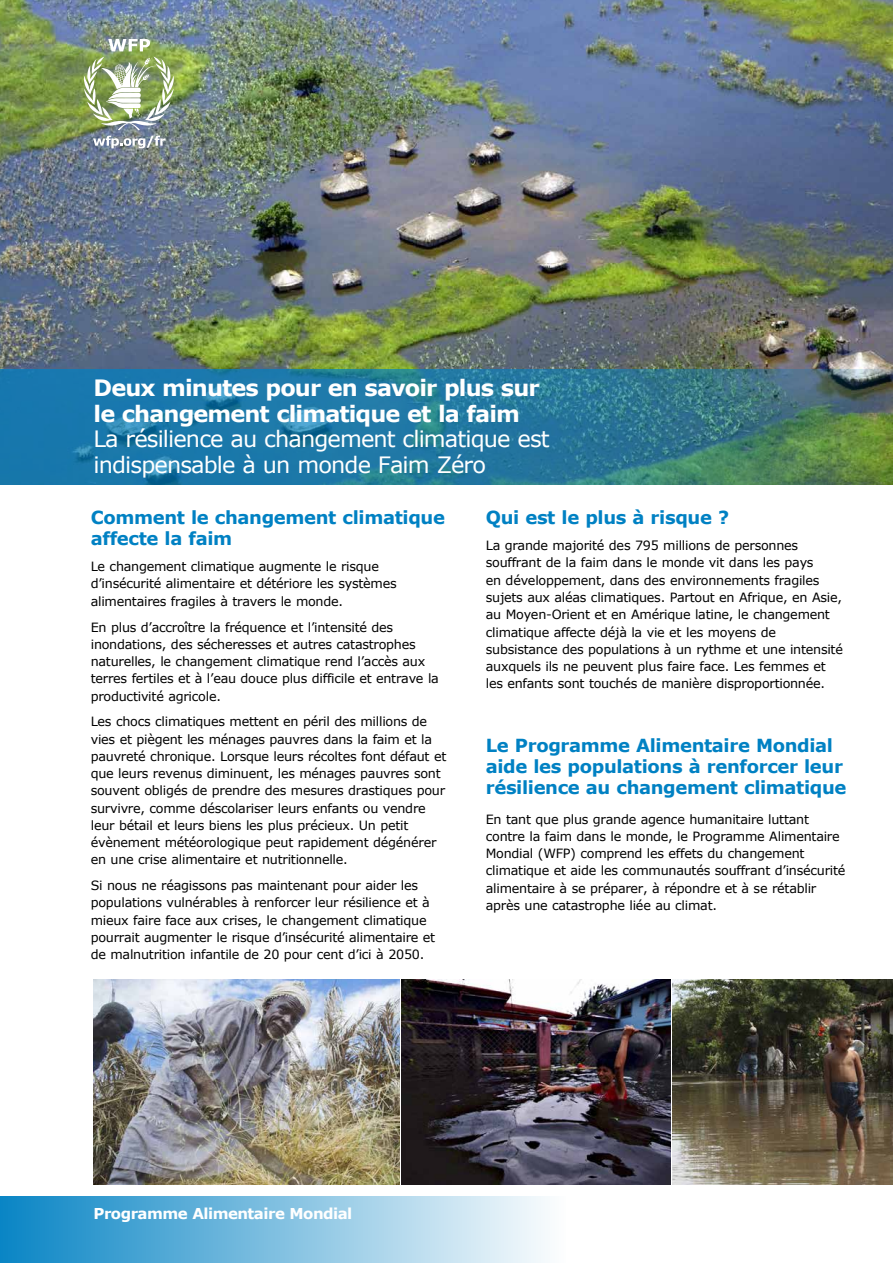
<style>
.page{position:relative;width:893px;height:1263px;background:#fff}
.page>*{position:absolute;margin:0;border:0;box-sizing:border-box;transform-origin:0 0}
.t1{font:22.5px/25.5px "Verdana";letter-spacing:-.04em;color:#fff}
.t2{font:700 22.5px/25.5px "Verdana";letter-spacing:-.04em;color:#fff}
.t3{font:700 18px/21px "Verdana";letter-spacing:-.02em;color:#0081c3}
.t4{font:700 15px "Verdana";letter-spacing:-.035em;color:#fff}
.t5{font:12.75px/17.2px "Verdana";letter-spacing:-.02em;color:#000}
</style>
<div class="page">
<img style="left:0;top:0;width:893px;height:369px">
<img style="left:0;top:369px;width:893px;height:116px">
<div style="left:0;top:1196px;width:566px;height:67px;background:linear-gradient(to right,#0a85c5,#fdfdfe)"></div>
<img style="left:402px;top:980px;width:491px;height:204px">
<img style="left:94px;top:980px;width:306px;height:204px">
<img style="left:84px;top:39px;width:90px;height:91px">
<svg style="left:93px;top:136px;width:73px;height:12px"></svg>
<h1 class="t2" style="left:94px;top:375px;width:448px">Deux minutes pour en savoir plus sur le changement climatique et la faim</h1>
<h1 class="t1" style="left:94px;top:426px;width:458px">La résilience au changement climatique est indispensable à un monde Faim Zéro</h1>
<h2 class="t3" style="left:91px;top:507px;width:356px">Comment le changement climatique affecte la faim</h2>
<p class="t5" style="left:91px;top:558px;width:307px">Le changement climatique augmente le risque d’insécurité alimentaire et détériore les systèmes alimentaires fragiles à travers le monde.</p>
<p class="t5" style="left:91px;top:618px;width:350px">En plus d’accroître la fréquence et l’intensité des inondations, des sécheresses et autres catastrophes naturelles, le changement climatique rend l’accès aux terres fertiles et à l’eau douce plus difficile et entrave la productivité agricole.</p>
<p class="t5" style="left:91px;top:713px;width:357px">Les chocs climatiques mettent en péril des millions de vies et piègent les ménages pauvres dans la faim et la pauvreté chronique. Lorsque leurs récoltes font défaut et que leurs revenus diminuent, les ménages pauvres sont souvent obligés de prendre des mesures drastiques pour survivre, comme déscolariser leurs enfants ou vendre leur bétail et leurs biens les plus précieux. Un petit évènement météorologique peut rapidement dégénérer en une crise alimentaire et nutritionnelle.</p>
<p class="t5" style="left:91px;top:877px;width:346px">Si nous ne réagissons pas maintenant pour aider les populations vulnérables à renforcer leur résilience et à mieux faire face aux crises, le changement climatique pourrait augmenter le risque d’insécurité alimentaire et de malnutrition infantile de 20 pour cent d’ici à 2050.</p>
<h2 class="t3" style="left:486px;top:507px;width:245px">Qui est le plus à risque ?</h2>
<p class="t5" style="left:486px;top:537px;width:359px">La grande majorité des 795 millions de personnes souffrant de la faim dans le monde vit dans les pays<br>en développement, dans des environnements fragiles sujets aux aléas climatiques. Partout en Afrique, en Asie, au Moyen-Orient et en Amérique latine, le changement climatique affecte déjà la vie et les moyens de subsistance des populations à un rythme et une intensité auxquels ils ne peuvent plus faire face. Les femmes et les enfants sont touchés de manière disproportionnée.</p>
<h2 class="t3" style="left:486px;top:734px;width:362px">Le Programme Alimentaire Mondial aide les populations à renforcer leur résilience au changement climatique</h2>
<p class="t5" style="left:486px;top:810px;width:361px">En tant que plus grande agence humanitaire luttant contre la faim dans le monde, le Programme Alimentaire Mondial (WFP) comprend les effets du changement climatique et aide les communautés souffrant d’insécurité alimentaire à se préparer, à répondre et à se rétablir après une catastrophe liée au climat.</p>
<p class="t4" style="left:94px;top:1203px;width:260px">Programme Alimentaire Mondial</p>
</div>
